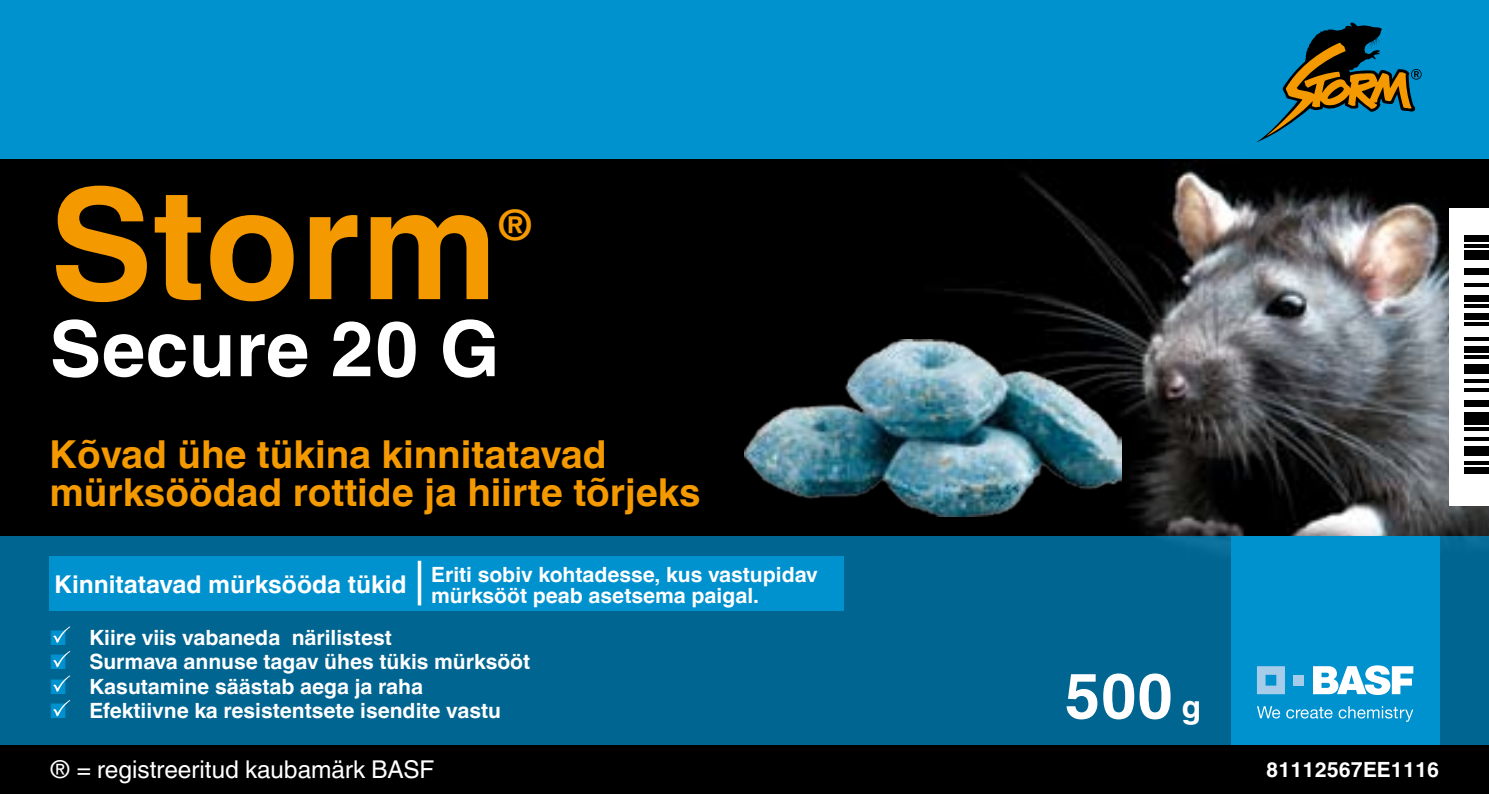
<style>
.page{position:relative;width:1489px;height:794px;background:#fff}
.page>*{position:absolute;margin:0;border:0;box-sizing:border-box;transform-origin:0 0}
.t1{font:700 154px "Helvetica Linotype";color:#f49a00}
.t2{font:700 77px "Helvetica Linotype";color:#fff}
.t3{font:700 63px "Helvetica Linotype";color:#fff}
.t4{font:700 42px "Helvetica Linotype";color:#f49a00}
.t5{font:700 38.5px/38.5px "Helvetica Linotype";color:#f49a00}
.t6{font:24.5px "Helvetica Linotype";color:#fff}
.t7{font:700 21px/21px "Helvetica Linotype";color:#fff}
.s1{font-size:24.5px}
.s2{color:#0091cf}
.s3{font-size:31.5px}
</style>
<div class="page">
<img style="left:0;top:159px;width:1488px;height:635px">
<div style="left:0;top:0;width:1488px;height:159px;background:#0091cf"></div>
<div style="left:0;top:536px;width:1488px;height:208px;background:#006590"></div>
<div style="left:1230px;top:536px;width:209px;height:208px;background:#0091cf"></div>
<svg style="left:1313px;top:665px;width:100px;height:30px"></svg>
<svg style="left:1257px;top:666px;width:27px;height:28px"></svg>
<div style="left:1293px;top:675px;width:11px;height:10px;background:#a7cce9"></div>
<svg style="left:1257px;top:706px;width:23px;height:12px"></svg>
<svg style="left:1286px;top:707px;width:46px;height:11px"></svg>
<svg style="left:1338px;top:706px;width:75px;height:16px"></svg>
<div style="left:50px;top:556px;width:793px;height:54px;background:#0091cf"></div>
<hr style="left:418px;top:561px;width:3px;height:44px;background:#fff">
<svg style="left:53px;top:700px;width:17px;height:16px"></svg>
<svg style="left:53px;top:675px;width:17px;height:17px"></svg>
<svg style="left:53px;top:651px;width:17px;height:16px"></svg>
<svg style="left:53px;top:626px;width:17px;height:17px"></svg>
<div style="left:1449px;top:208px;width:39px;height:298px;background:#fff"></div>
<div style="left:1464px;top:467px;width:24px;height:6px;background:#000"></div>
<hr style="left:1464px;top:461px;width:24px;height:3px;background:#000">
<div style="left:1464px;top:446px;width:24px;height:9px;background:#000"></div>
<hr style="left:1464px;top:437px;width:24px;height:3px;background:#000">
<hr style="left:1464px;top:428px;width:24px;height:3px;background:#000">
<div style="left:1464px;top:413px;width:24px;height:12px;background:#000"></div>
<div style="left:1464px;top:401px;width:24px;height:6px;background:#000"></div>
<hr style="left:1464px;top:389px;width:24px;height:3px;background:#000">
<hr style="left:1464px;top:380px;width:24px;height:3px;background:#000">
<div style="left:1464px;top:365px;width:24px;height:9px;background:#000"></div>
<hr style="left:1464px;top:356px;width:24px;height:3px;background:#000">
<div style="left:1464px;top:347px;width:24px;height:6px;background:#000"></div>
<hr style="left:1464px;top:338px;width:24px;height:3px;background:#000">
<hr style="left:1464px;top:323px;width:24px;height:3px;background:#000">
<div style="left:1464px;top:314px;width:24px;height:6px;background:#000"></div>
<hr style="left:1464px;top:305px;width:24px;height:3px;background:#000">
<div style="left:1464px;top:296px;width:24px;height:6px;background:#000"></div>
<hr style="left:1464px;top:284px;width:24px;height:3px;background:#000">
<div style="left:1464px;top:268px;width:24px;height:6px;background:#000"></div>
<div style="left:1464px;top:250px;width:24px;height:9px;background:#000"></div>
<hr style="left:1464px;top:244px;width:24px;height:3px;background:#000">
<div style="left:1464px;top:235px;width:24px;height:6px;background:#000"></div>
<svg style="left:1257px;top:22px;width:164px;height:120px"></svg>
<img style="left:744px;top:340px;width:377px;height:176px">
<svg style="left:51px;top:759px;width:19px;height:19px"></svg>
<h1 class="t1" style="left:50px;top:156px;width:449px">Storm</h1>
<h3 class="t4" style="left:497px;top:200px;width:37px">®</h3>
<h2 class="t2" style="left:50px;top:304px;width:451px">Secure 20 G</h2>
<h3 class="t5" style="left:50px;top:435px;width:652px">Kõvad ühe tükina kinnitatavad mürksöödad rottide ja hiirte tõrjeks</h3>
<p class="t7" style="left:431px;top:564px;width:388px;text-indent:-376px"><span class="s1">Kinnitatavad mürksööda tükid</span> Eriti sobiv kohtadesse, kus vastupidav mürksööt peab asetsema paigal.</p>
<p class="t7" style="left:50px;top:627px;width:344px"><span class="s2">■</span> Kiire viis vabaneda närilistest</p>
<p class="t7" style="left:50px;top:651px;width:482px"><span class="s2">■</span> Surmava annuse tagav ühes tükis mürksööt</p>
<p class="t7" style="left:50px;top:676px;width:375px"><span class="s2">■</span> Kasutamine säästab aega ja raha</p>
<p class="t7" style="left:50px;top:700px;width:453px"><span class="s2">■</span> Efektiivne ka resistentsete isendite vastu</p>
<p class="t6" style="left:77px;top:755px;width:359px">= registreeritud kaubamärk BASF</p>
<h3 class="t3" style="left:1064px;top:659px;width:138px">500 <span class="s3">g</span></h3>
<p class="t7" style="left:1266px;top:759px;width:174px">81112567EE1116</p>
</div>
